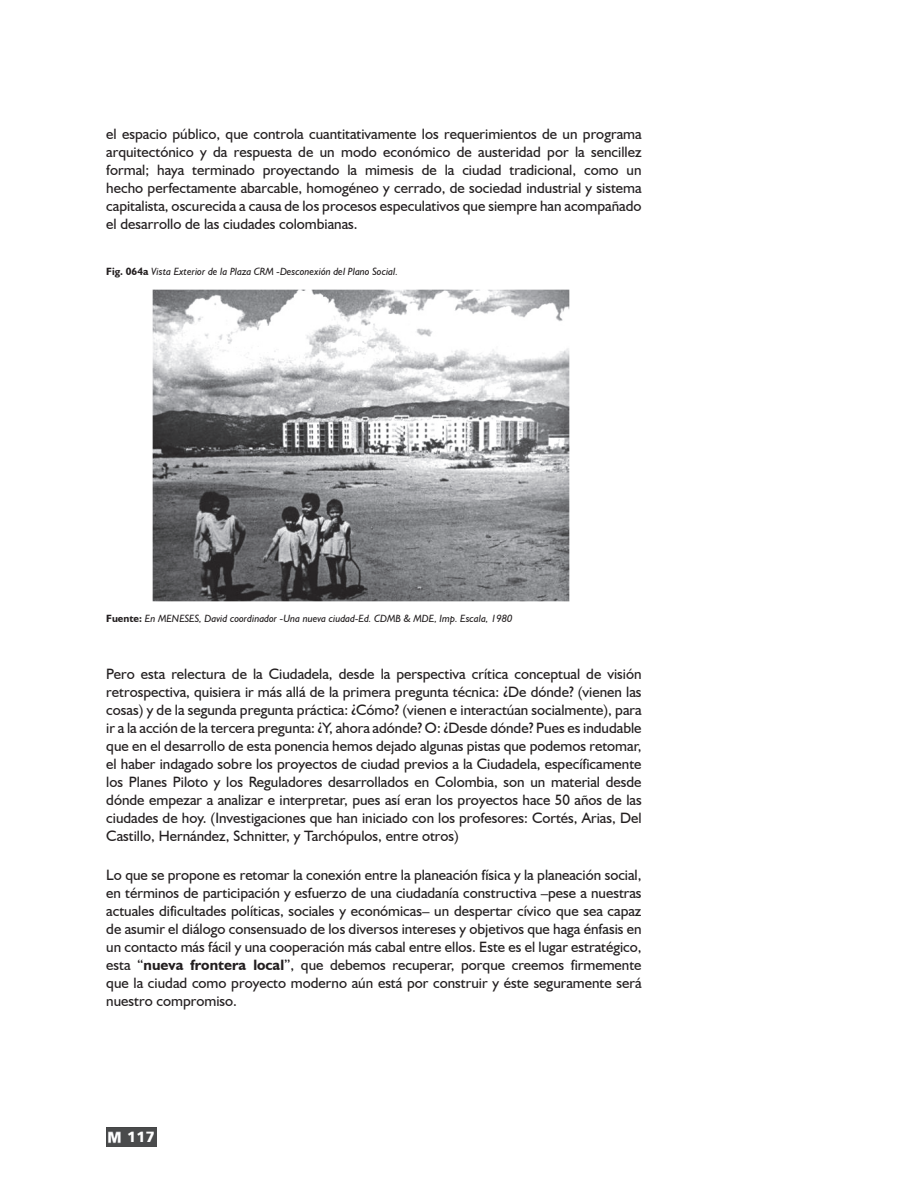
<style>
.page{position:relative;width:918px;height:1188px;background:#fff}
.page>*{position:absolute;margin:0;border:0;box-sizing:border-box;transform-origin:0 0}
.t1{font:15px/18px "Humanist 521 BT";color:#231f20;text-align:justify}
.t2{font:15px "Humanist 777 BT Black B";color:#fff}
.t3{font:italic 10.5px "Humanist 521 BT";color:#231f20}
.s1{font-weight:700;font-style:normal}
.s2{font-weight:700}
</style>
<div class="page">
<img style="left:106px;top:1127px;width:51px;height:20px">
<img style="left:152px;top:289px;width:417px;height:313px">
<p class="t1" style="left:106px;top:125px;width:537px">el espacio público, que controla cuantitativamente los requerimientos de un programa arquitectónico y da respuesta de un modo económico de austeridad por la sencillez formal; haya terminado proyectando la mimesis de la ciudad tradicional, como un hecho perfectamente abarcable, homogéneo y cerrado, de sociedad industrial y sistema capitalista, oscurecida a causa de los procesos especulativos que siempre han acompañado el desarrollo de las ciudades colombianas.</p>
<p class="t3" style="left:106px;top:265px;width:293px"><span class="s1">Fig. 064a</span> Vista Exterior de la Plaza CRM -Desconexión del Plano Social.</p>
<p class="t3" style="left:106px;top:612px;width:408px"><span class="s1">Fuente:</span> En MENESES, David coordinador -Una nueva ciudad-Ed. CDMB &amp; MDE, Imp. Escala, 1980</p>
<p class="t1" style="left:106px;top:665px;width:537px">Pero esta relectura de la Ciudadela, desde la perspectiva crítica conceptual de visión retrospectiva, quisiera ir más allá de la primera pregunta técnica: ¿De dónde? (vienen las cosas) y de la segunda pregunta práctica: ¿Cómo? (vienen e interactúan socialmente), para ir a la acción de la tercera pregunta: ¿Y, ahora adónde? O: ¿Desde dónde? Pues es indudable que en el desarrollo de esta ponencia hemos dejado algunas pistas que podemos retomar, el haber indagado sobre los proyectos de ciudad previos a la Ciudadela, específicamente los Planes Piloto y los Reguladores desarrollados en Colombia, son un material desde dónde empezar a analizar e interpretar, pues así eran los proyectos hace 50 años de las ciudades de hoy. (Investigaciones que han iniciado con los profesores: Cortés, Arias, Del Castillo, Hernández, Schnitter, y Tarchópulos, entre otros)</p>
<p class="t1" style="left:106px;top:866px;width:537px">Lo que se propone es retomar la conexión entre la planeación física y la planeación social, en términos de participación y esfuerzo de una ciudadanía constructiva –pese a nuestras actuales dificultades políticas, sociales y económicas– un despertar cívico que sea capaz de asumir el diálogo consensuado de los diversos intereses y objetivos que haga énfasis en un contacto más fácil y una cooperación más cabal entre ellos. Este es el lugar estratégico, esta “<span class="s2">nueva frontera local</span>”, que debemos recuperar, porque creemos firmemente que la ciudad como proyecto moderno aún está por construir y éste seguramente será nuestro compromiso.</p>
<p class="t2" style="left:127px;top:1127px;width:29px">117</p>
</div>
